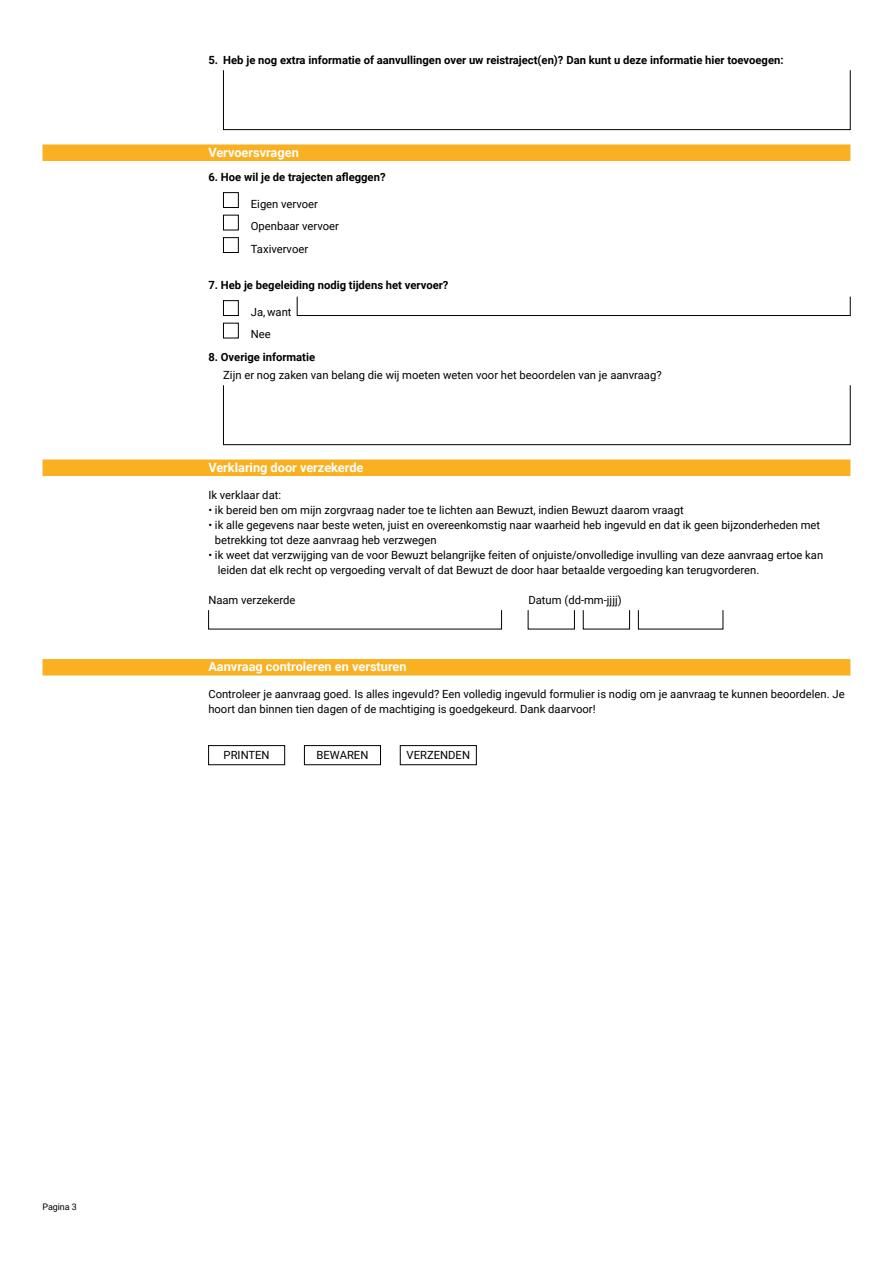
<style>
.page{position:relative;width:893px;height:1263px;background:#fff}
.page>*{position:absolute;margin:0;border:0;box-sizing:border-box;transform-origin:0 0}
.t1{font:700 12.75px "Roboto";color:#fff}
.t2{font:11.25px/22.5px "Roboto";color:#000}
.t3{font:700 11.25px "Roboto";color:#000}
.t4{font:9px "Roboto";letter-spacing:-.01em;color:#000}
</style>
<div class="page">
<div style="left:43px;top:144px;width:807px;height:17px;background:#f9b122"></div>
<div style="left:43px;top:459px;width:807px;height:17px;background:#f9b122"></div>
<div style="left:43px;top:659px;width:807px;height:16px;background:#f9b122"></div>
<div style="left:223px;top:70px;width:627px;height:60px;border:1px solid #000"></div>
<div style="left:223px;top:192px;width:16px;height:16px;border:1px solid #000"></div>
<div style="left:223px;top:215px;width:16px;height:15px;border:1px solid #000"></div>
<div style="left:223px;top:237px;width:16px;height:16px;border:1px solid #000"></div>
<div style="left:223px;top:300px;width:16px;height:16px;border:1px solid #000"></div>
<div style="left:297px;top:296px;width:553px;height:20px;border:1px solid #000"></div>
<div style="left:223px;top:323px;width:16px;height:15px;border:1px solid #000"></div>
<div style="left:223px;top:385px;width:627px;height:60px;border:1px solid #000"></div>
<div style="left:208px;top:745px;width:77px;height:20px;border:1px solid #000"></div>
<div style="left:304px;top:745px;width:77px;height:20px;border:1px solid #000"></div>
<div style="left:400px;top:745px;width:77px;height:20px;border:1px solid #000"></div>
<p class="t3" style="left:208px;top:52px;width:577px">5. Heb je nog extra informatie of aanvullingen over uw reistraject(en)? Dan kunt u deze informatie hier toevoegen:</p>
<p class="t1" style="left:208px;top:143px;width:92px">Vervoersvragen</p>
<p class="t3" style="left:208px;top:169px;width:179px">6. Hoe wil je de trajecten afleggen?</p>
<p class="t2" style="left:251px;top:192px;width:90px">Eigen vervoer<br>Openbaar vervoer<br>Taxivervoer</p>
<p class="t3" style="left:208px;top:277px;width:242px">7. Heb je begeleiding nodig tijdens het vervoer?</p>
<p class="t2" style="left:251px;top:300px;width:42px">Ja, want<br>Nee</p>
<p class="t3" style="left:208px;top:349px;width:108px">8. Overige informatie</p>
<p class="t2" style="left:223px;top:363px;width:440px">Zijn er nog zaken van belang die wij moeten weten voor het beoordelen van je aanvraag?</p>
<p class="t1" style="left:208px;top:458px;width:157px">Verklaring door verzekerde</p>
<p class="t2" style="left:208px;top:483px;width:74px">Ik verklaar dat:</p>
<p class="t2" style="left:208px;top:498px;width:477px">• ik bereid ben om mijn zorgvraag nader toe te lichten aan Bewuzt, indien Bewuzt daarom vraagt</p>
<p class="t2" style="left:215px;top:517px;width:607px;line-height:15px;text-indent:-7px">• ik alle gegevens naar beste weten, juist en overeenkomstig naar waarheid heb ingevuld en dat ik geen bijzonderheden met betrekking tot deze aanvraag heb verzwegen</p>
<p class="t2" style="left:218px;top:547px;width:607px;line-height:15px;text-indent:-9px">• ik weet dat verzwijging van de voor Bewuzt belangrijke feiten of onjuiste/onvolledige invulling van deze aanvraag ertoe kan leiden dat elk recht op vergoeding vervalt of dat Bewuzt de door haar betaalde vergoeding kan terugvorderen.</p>
<p class="t2" style="left:208px;top:588px;width:89px">Naam verzekerde</p>
<p class="t2" style="left:528px;top:588px;width:95px">Datum (dd-mm-jjjj)</p>
<p class="t1" style="left:208px;top:658px;width:200px">Aanvraag controleren en versturen</p>
<p class="t2" style="left:208px;top:686px;width:638px;line-height:15px">Controleer je aanvraag goed. Is alles ingevuld? Een volledig ingevuld formulier is nodig om je aanvraag te kunnen beoordelen. Je hoort dan binnen tien dagen of de machtiging is goedgekeurd. Dank daarvoor!</p>
<p class="t2" style="left:224px;top:744px;width:48px">PRINTEN</p>
<p class="t2" style="left:317px;top:744px;width:53px">BEWAREN</p>
<p class="t2" style="left:407px;top:744px;width:65px">VERZENDEN</p>
<p class="t4" style="left:43px;top:1200px;width:36px">Pagina 3</p>
</div>
